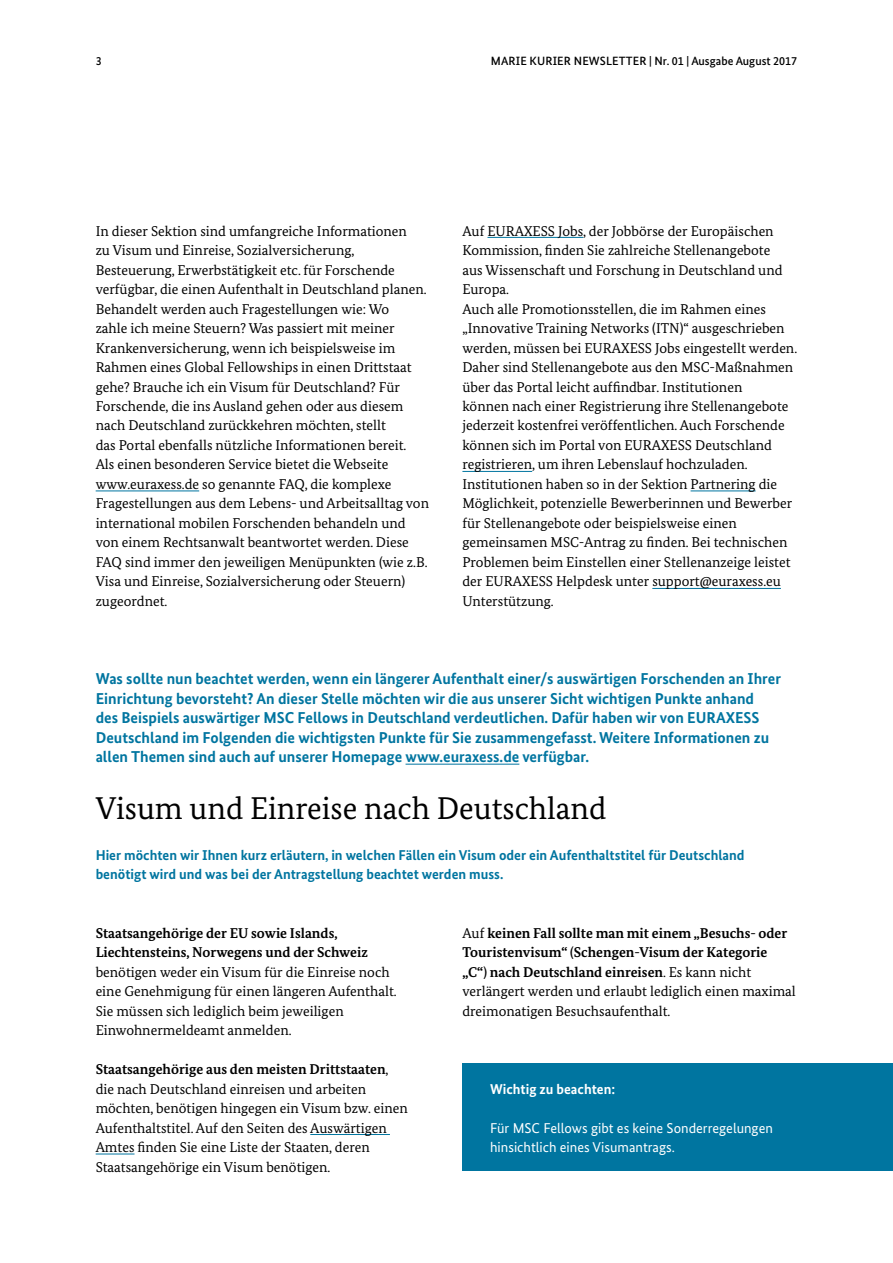
<style>
.page{position:relative;width:893px;height:1263px;background:#fff}
.page>*{position:absolute;margin:0;border:0;box-sizing:border-box;transform-origin:0 0}
._06_Headline{font:31.5px "Bundes Serif";color:#000}
._09_Subheadline_opti{font:700 15.75px/19.5px "Bundes Sans";color:#0075a0}
._10_Fließtext{font:14.25px/19.5px "Bundes Serif";color:#000}
._10_Fließtext-2{font:700 14.25px/19.5px "Bundes Serif";color:#000}
._07_Einleitungstext{font:700 14.25px/19.5px "Bundes Sans";color:#0075a0}
.Infotext_Fließtext_W{font:14.25px/19.5px "Bundes Sans";color:#fff}
.Infotext_Headline_We{font:700 14.25px "Bundes Sans";color:#fff}
.t1{font:500 12px "Bundes Sans";letter-spacing:.01em;color:#000}
.s1{font-weight:700}
.s2{font-weight:400}
</style>
<div class="page">
<hr style="left:96px;top:490px;width:103px;height:1px;background:#0075a0">
<hr style="left:487px;top:237px;width:96px;height:1px;background:#0075a0">
<hr style="left:462px;top:471px;width:70px;height:1px;background:#0075a0">
<hr style="left:691px;top:490px;width:65px;height:1px;background:#0075a0">
<hr style="left:652px;top:588px;width:129px;height:1px;background:#0075a0">
<hr style="left:310px;top:1134px;width:80px;height:1px;background:#0075a0">
<hr style="left:96px;top:1153px;width:39px;height:1px;background:#0075a0">
<hr style="left:406px;top:764px;width:113px;height:1px;background:#0075a0">
<div style="left:462px;top:1063px;width:431px;height:107px;background:#0075a0"></div>
<p class="t1" style="left:96px;top:53px;width:7px">3</p>
<p class="t1" style="left:491px;top:53px;width:308px">MARIE KURIER NEWSLETTER | Nr. 01 | Ausgabe August 2017</p>
<p class="_10_Fließtext" style="left:96px;top:221px;width:335px">In dieser Sektion sind umfangreiche Informationen<br>zu Visum und Einreise, Sozialversicherung, Besteuerung, Erwerbstätigkeit etc. für Forschende verfügbar, die einen Aufenthalt in Deutschland planen.<br>Behandelt werden auch Fragestellungen wie: Wo<br>zahle ich meine Steuern? Was passiert mit meiner Krankenversicherung, wenn ich beispielsweise im Rahmen eines Global Fellowships in einen Drittstaat gehe? Brauche ich ein Visum für Deutschland? Für Forschende, die ins Ausland gehen oder aus diesem nach Deutschland zurückkehren möchten, stellt<br>das Portal ebenfalls nützliche Informationen bereit.<br>Als einen besonderen Service bietet die Webseite www.euraxess.de so genannte FAQ, die komplexe Fragestellungen aus dem Lebens- und Arbeitsalltag von international mobilen Forschenden behandeln und von einem Rechtsanwalt beantwortet werden. Diese FAQ sind immer den jeweiligen Menüpunkten (wie z.B.<br>Visa und Einreise, Sozialversicherung oder Steuern) zugeordnet.</p>
<p class="_10_Fließtext" style="left:462px;top:221px;width:336px">Auf EURAXESS Jobs, der Jobbörse der Europäischen Kommission, finden Sie zahlreiche Stellenangebote<br>aus Wissenschaft und Forschung in Deutschland und Europa.<br>Auch alle Promotionsstellen, die im Rahmen eines „Innovative Training Networks (ITN)“ ausgeschrieben werden, müssen bei EURAXESS Jobs eingestellt werden.<br>Daher sind Stellenangebote aus den MSC-Maßnahmen über das Portal leicht auffindbar. Institutionen<br>können nach einer Registrierung ihre Stellenangebote jederzeit kostenfrei veröffentlichen. Auch Forschende können sich im Portal von EURAXESS Deutschland registrieren, um ihren Lebenslauf hochzuladen.<br>Institutionen haben so in der Sektion Partnering die Möglichkeit, potenzielle Bewerberinnen und Bewerber für Stellenangebote oder beispielsweise einen gemeinsamen MSC-Antrag zu finden. Bei technischen Problemen beim Einstellen einer Stellenanzeige leistet der EURAXESS Helpdesk unter support@euraxess.eu Unterstützung.</p>
<p class="_09_Subheadline_opti" style="left:96px;top:669px;width:687px">Was sollte nun beachtet werden, wenn ein längerer Aufenthalt einer/s auswärtigen Forschenden an Ihrer Einrichtung bevorsteht? An dieser Stelle möchten wir die aus unserer Sicht wichtigen Punkte anhand<br>des Beispiels auswärtiger MSC Fellows in Deutschland verdeutlichen. Dafür haben wir von EURAXESS Deutschland im Folgenden die wichtigsten Punkte für Sie zusammengefasst. Weitere Informationen zu allen Themen sind auch auf unserer Homepage www.euraxess.de verfügbar.</p>
<h2 class="_06_Headline" style="left:96px;top:788px;width:512px">Visum und Einreise nach Deutschland</h2>
<p class="_07_Einleitungstext" style="left:96px;top:845px;width:650px">Hier möchten wir Ihnen kurz erläutern, in welchen Fällen ein Visum oder ein Aufenthaltstitel für Deutschland benötigt wird und was bei der Antragstellung beachtet werden muss.</p>
<p class="_10_Fließtext" style="left:96px;top:923px;width:302px"><span class="s1">Staatsangehörige der EU sowie Islands, Liechtensteins, Norwegens und der Schweiz </span>benötigen weder ein Visum für die Einreise noch eine Genehmigung für einen längeren Aufenthalt.<br>Sie müssen sich lediglich beim jeweiligen Einwohnermeldeamt anmelden.</p>
<p class="_10_Fließtext" style="left:96px;top:1059px;width:314px"><span class="s1">Staatsangehörige aus den meisten Drittstaaten</span>, die nach Deutschland einreisen und arbeiten möchten, benötigen hingegen ein Visum bzw. einen Aufenthaltstitel. Auf den Seiten des Auswärtigen Amtes finden Sie eine Liste der Staaten, deren Staatsangehörige ein Visum benötigen.</p>
<p class="_10_Fließtext-2" style="left:462px;top:923px;width:335px"><span class="s2">Auf</span> keinen Fall sollte man mit einem „Besuchs- oder Touristenvisum“ (Schengen-Visum der Kategorie<br>„C“) nach Deutschland einreisen<span class="s2">. Es kann nicht verlängert werden und erlaubt lediglich einen maximal dreimonatigen Besuchsaufenthalt.</span></p>
<p class="Infotext_Headline_We" style="left:490px;top:1080px;width:127px">Wichtig zu beachten:</p>
<p class="Infotext_Fließtext_W" style="left:490px;top:1118px;width:284px">Für MSC Fellows gibt es keine Sonderregelungen hinsichtlich eines Visumantrags.</p>
</div>
